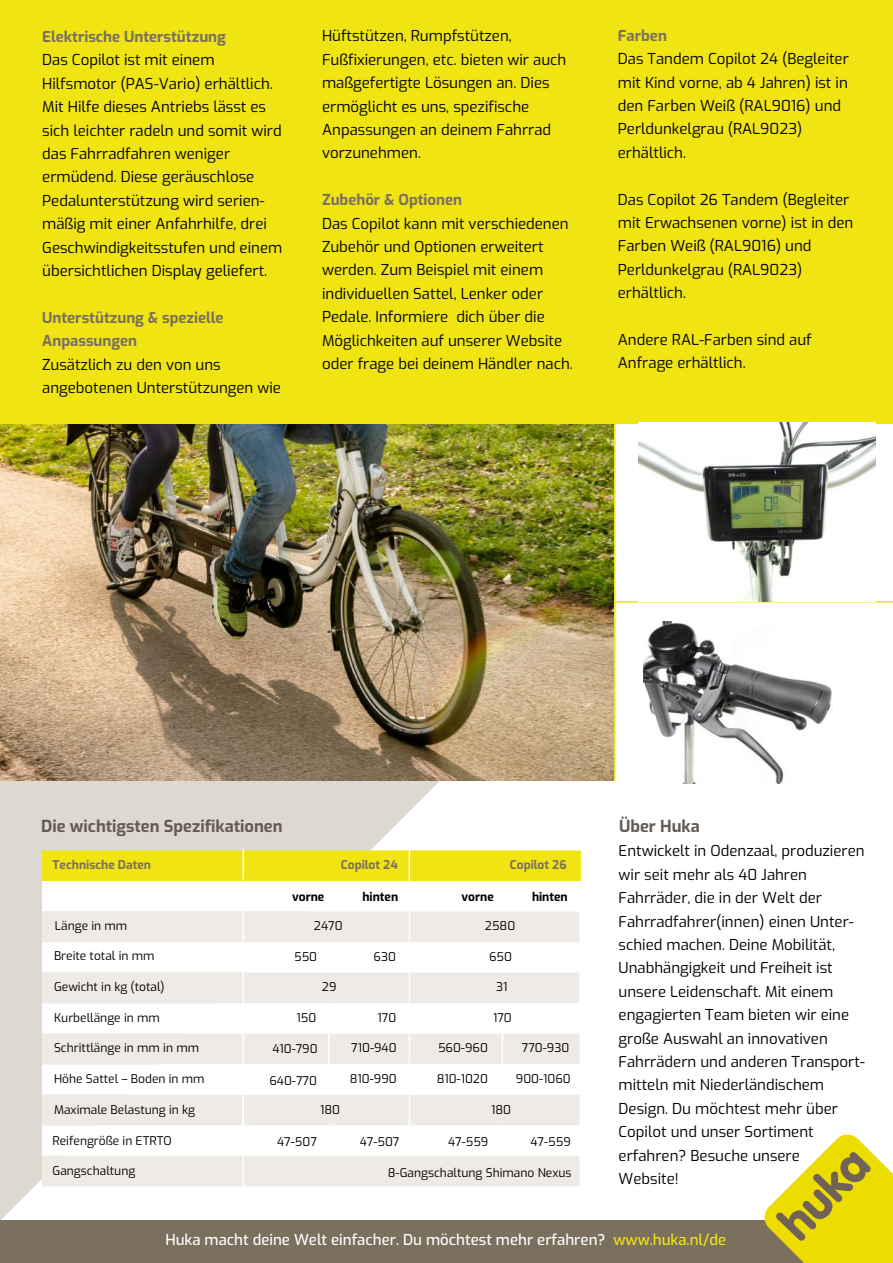
<style>
.page{position:relative;width:893px;height:1263px;background:#fff}
.page>*{position:absolute;margin:0;border:0;box-sizing:border-box;transform-origin:0 0}
.t1{font:700 16.5px "Exo";color:#665c55}
.t2{font:15px/23.4px "Exo";color:#000}
.t3{font:700 15px/23.4px "Exo";color:#7b705d}
.t4{font:500 15px "Exo";color:#fff}
.t5{font:12px "Exo";color:#000}
.t6{font:12px "Exo";color:#000}
.t7{font:700 12px "Exo";color:#000}
.t8{font:700 12px "Exo";color:#7b705d}
.t9{font:700 12px "Exo";color:#7b705d}
.s1{font-style:inherit}
.s2{color:#f0e413}
</style>
<div class="page">
<svg style="left:0;top:781px;width:440px;height:439px;fill:#ddd9d0"></svg>
<div style="left:0;top:0;width:893px;height:423px;background:#f0e413"></div>
<div style="left:42px;top:850px;width:539px;height:31px;background:#f0e413"></div>
<svg style="left:42px;top:881px;width:398px;height:30px"></svg>
<svg style="left:42px;top:911px;width:537px;height:275px;fill:#eeebe7"></svg>
<hr style="left:243px;top:849px;width:1px;height:30px;background:#fff">
<hr style="left:409px;top:850px;width:1px;height:31px;background:#fff">
<hr style="left:243px;top:911px;width:1px;height:30px;background:#fff">
<hr style="left:409px;top:911px;width:1px;height:30px;background:#fff">
<hr style="left:243px;top:941px;width:1px;height:31px;background:#fff">
<hr style="left:409px;top:941px;width:1px;height:31px;background:#fff">
<hr style="left:243px;top:972px;width:1px;height:30px;background:#fff">
<hr style="left:409px;top:972px;width:1px;height:30px;background:#fff">
<hr style="left:243px;top:1002px;width:1px;height:31px;background:#fff">
<hr style="left:409px;top:1002px;width:1px;height:31px;background:#fff">
<hr style="left:243px;top:1033px;width:1px;height:31px;background:#fff">
<hr style="left:409px;top:1033px;width:1px;height:31px;background:#fff">
<hr style="left:243px;top:1064px;width:1px;height:30px;background:#fff">
<hr style="left:406px;top:1064px;width:1px;height:30px;background:#fff">
<hr style="left:243px;top:1091px;width:1px;height:31px;background:#fff">
<hr style="left:243px;top:1097px;width:1px;height:30px;background:#fff">
<hr style="left:409px;top:1095px;width:1px;height:31px;background:#fff">
<div style="left:0;top:1220px;width:893px;height:43px;background:#7b705d"></div>
<svg style="left:764px;top:1134px;width:129px;height:129px"></svg>
<hr style="left:614px;top:423px;width:2px;height:357px;background:#f0e413">
<hr style="left:595px;top:601px;width:298px;height:1px;background:#f0e413">
<hr style="left:242px;top:1130px;width:2px;height:66px;background:#fff">
<hr style="left:328px;top:1002px;width:2px;height:31px;background:#fff">
<hr style="left:328px;top:1034px;width:2px;height:31px;background:#fff">
<hr style="left:243px;top:1126px;width:1px;height:31px;background:#fff">
<hr style="left:328px;top:881px;width:2px;height:31px;background:#fff">
<hr style="left:499px;top:881px;width:2px;height:31px;background:#fff">
<hr style="left:328px;top:1064px;width:2px;height:31px;background:#fff">
<hr style="left:499px;top:1064px;width:2px;height:31px;background:#fff">
<hr style="left:499px;top:1125px;width:2px;height:31px;background:#fff">
<hr style="left:409px;top:1124px;width:2px;height:31px;background:#fff">
<hr style="left:328px;top:1124px;width:2px;height:31px;background:#fff">
<hr style="left:243px;top:880px;width:1px;height:31px;background:#fff">
<img style="left:0;top:424px;width:613px;height:357px">
<img style="left:638px;top:423px;width:238px;height:178px">
<img style="left:643px;top:621px;width:189px;height:162px">
<hr style="left:502px;top:1033px;width:1px;height:31px;background:#fff">
<p class="t3" style="left:42px;top:24px;width:185px">Elektrische Unterstützung</p>
<p class="t2" style="left:42px;top:47px;width:242px">Das Copilot ist mit einem Hilfsmotor (PAS-Vario) erhältlich.<br>Mit Hilfe dieses Antriebs lässt es sich leichter radeln und somit wird das Fahrradfahren weniger ermüdend. Diese geräuschlose Pedalunterstützung wird serien&shy;mäßig mit einer Anfahrhilfe, drei Geschwindigkeitsstufen und einem übersichtlichen Display geliefert.</p>
<p class="t3" style="left:42px;top:305px;width:183px">Unterstützung &amp; spezielle<br>Anpassungen</p>
<p class="t2" style="left:42px;top:352px;width:240px">Zusätzlich zu den von uns angebotenen Unterstützungen wie</p>
<p class="t2" style="left:322px;top:23px;width:246px">Hüftstützen, Rumpfstützen,<br>Fußfixierungen, etc. bieten wir auch maßgefertigte Lösungen an. Dies ermöglicht es uns, spezifische<br>Anpassungen an deinem Fahrrad vorzunehmen.</p>
<p class="t3" style="left:322px;top:187px;width:142px">Zubehör &amp; Optionen</p>
<p class="t2" style="left:322px;top:211px;width:252px">Das Copilot kann mit verschiedenen Zubehör und Optionen erweitert werden. Zum Beispiel mit einem individuellen Sattel, Lenker oder Pedale. Informiere dich über die Möglichkeiten auf unserer Website oder frage bei deinem Händler nach.</p>
<p class="t3" style="left:618px;top:23px;width:51px">Farben</p>
<p class="t2" style="left:618px;top:46px;width:233px">Das Tandem Copilot 24 (Begleiter mit Kind vorne, ab 4 Jahren) ist in den Farben Weiß (RAL9016) und<br>Perldunkelgrau (RAL9023) erhältlich.</p>
<p class="t2" style="left:618px;top:187px;width:237px">Das Copilot 26 Tandem (Begleiter mit Erwachsenen vorne) ist in den<br>Farben Weiß (RAL9016) und<br>Perldunkelgrau (RAL9023) erhältlich.</p>
<p class="t2" style="left:618px;top:327px;width:195px">Andere RAL-Farben sind auf<br>Anfrage erhältlich.</p>
<p class="t1" style="left:41px;top:813px;width:243px">Die wichtigsten Spezifikationen</p>
<p class="t9" style="left:53px;top:856px;width:100px">Technische Daten</p>
<p class="t8" style="left:341px;top:856px;width:58px">Copilot 24</p>
<p class="t8" style="left:510px;top:856px;width:58px">Copilot 26</p>
<p class="t7" style="left:292px;top:887px;width:34px">vorne</p>
<p class="t7" style="left:362px;top:887px;width:37px">hinten</p>
<p class="t7" style="left:461px;top:887px;width:34px">vorne</p>
<p class="t7" style="left:532px;top:887px;width:37px">hinten</p>
<p class="t6" style="left:485px;top:917px;width:32px">2580</p>
<p class="t5" style="left:55px;top:917px;width:74px">Länge in mm</p>
<p class="t5" style="left:54px;top:947px;width:102px">Breite total in mm</p>
<p class="t6" style="left:374px;top:947px;width:24px">6<span class="s1">3</span>0</p>
<p class="t5" style="left:54px;top:978px;width:112px">Gewicht in kg (total)</p>
<p class="t6" style="left:322px;top:978px;width:16px">29</p>
<p class="t5" style="left:54px;top:1008px;width:107px">Kurbellänge in mm</p>
<p class="t6" style="left:377px;top:1008px;width:20px">170</p>
<p class="t5" style="left:54px;top:1039px;width:147px">Schrittlänge in mm in mm</p>
<p class="t6" style="left:351px;top:1038px;width:47px">7<span class="s1">1</span>0-940</p>
<p class="t5" style="left:54px;top:1069px;width:152px">Höhe Sattel – Boden in mm</p>
<p class="t5" style="left:54px;top:1101px;width:143px">Maximale Belastung in kg</p>
<p class="t5" style="left:314px;top:917px;width:30px">2470</p>
<p class="t5" style="left:294px;top:947px;width:24px">550</p>
<p class="t6" style="left:489px;top:947px;width:24px">650</p>
<p class="t6" style="left:496px;top:978px;width:13px">31</p>
<p class="t6" style="left:493px;top:1008px;width:20px">170</p>
<p class="t6" style="left:296px;top:1008px;width:21px">150</p>
<p class="t5" style="left:272px;top:1040px;width:47px"><span class="s1">4</span>10-790</p>
<p class="t6" style="left:269px;top:1071px;width:49px">6<span class="s1">4</span>0-7<span class="s1">7</span>0</p>
<p class="t6" style="left:522px;top:1039px;width:49px">7<span class="s1">7</span>0-9<span class="s1">3</span>0</p>
<p class="t5" style="left:516px;top:1070px;width:56px">900-1060</p>
<p class="t5" style="left:438px;top:1039px;width:51px">560-960</p>
<p class="t5" style="left:437px;top:1070px;width:53px">810-1020</p>
<p class="t5" style="left:350px;top:1070px;width:48px">810<span class="s1">-9</span>9<span class="s1">0</span></p>
<p class="t6" style="left:320px;top:1100px;width:21px">180</p>
<p class="t6" style="left:491px;top:1100px;width:21px">180</p>
<p class="t5" style="left:53px;top:1132px;width:121px">Reifengröße in ETRTO</p>
<p class="t5" style="left:53px;top:1162px;width:84px">Gangschaltung</p>
<p class="t6" style="left:277px;top:1133px;width:41px">47-507</p>
<p class="t6" style="left:448px;top:1133px;width:42px">47-559</p>
<p class="t6" style="left:360px;top:1133px;width:41px">47-507</p>
<p class="t6" style="left:388px;top:1163px;width:185px">8-Gangschaltung Shimano Nexus</p>
<p class="t5" style="left:530px;top:1133px;width:42px">47-559</p>
<p class="t1" style="left:619px;top:813px;width:82px">Über Huka</p>
<p class="t2" style="left:619px;top:838px;width:248px">Entwickelt in Odenzaal, produzieren wir seit mehr als 40 Jahren<br>Fahrräder, die in der Welt der<br>Fahrradfahrer(innen) einen Unter&shy;schied machen. Deine Mobilität,<br>Unabhängigkeit und Freiheit ist unsere Leidenschaft. Mit einem engagierten Team bieten wir eine große Auswahl an innovativen<br>Fahrrädern und anderen Transport&shy;mitteln mit Niederländischem<br>Design. Du möchtest mehr über<br><span class="s1">Copilot</span> und unser Sortiment erfahren? Besuche unsere<br>Website!</p>
<p class="t4" style="left:165px;top:1228px;width:562px">Huka macht deine Welt einfacher. Du möchtest mehr erfahren? <span class="s2">www.huka.nl/de</span></p>
</div>
